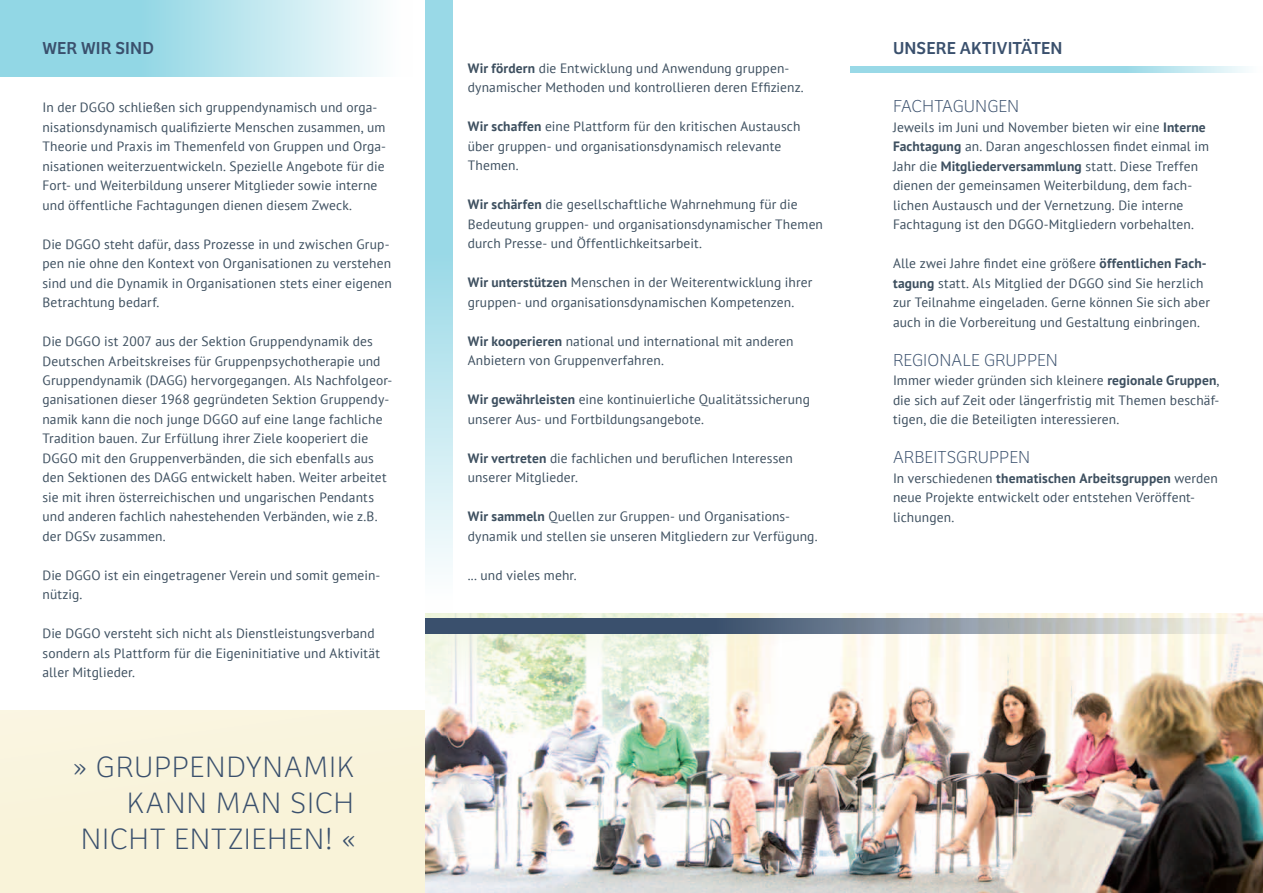
<style>
.page{position:relative;width:1263px;height:893px;background:#fff}
.page>*{position:absolute;margin:0;border:0;box-sizing:border-box;transform-origin:0 0}
.t1{font:100 30.6px/36px "Bree";letter-spacing:.025em;color:#3a506d;text-align:right}
.t2{font:100 18px "Bree";letter-spacing:.005em;color:#3a506d}
.t3{font:18px "Bree";letter-spacing:.005em;color:#3a506d}
.t4{font:13.5px/19.5px "PT Sans";letter-spacing:.01em;color:#3d4f5f}
.s1{font-weight:700}
</style>
<div class="page">
<img style="left:425px;top:613px;width:838px;height:280px">
<div style="left:0;top:710px;width:425px;height:183px;background:#f9f3d9"></div>
<svg style="left:425px;top:0;width:28px;height:614px"></svg>
<svg style="left:850px;top:67px;width:396px;height:6px;fill:#99d9e7"></svg>
<svg style="left:0;top:0;width:379px;height:77px"></svg>
<svg style="left:425px;top:618px;width:838px;height:16px"></svg>
<h2 class="t3" style="left:42px;top:37px;width:111px">WER WIR SIND</h2>
<p class="t4" style="left:42px;top:97px;width:345px">In der DGGO schließen sich gruppendynamisch und orga&shy;nisationsdynamisch qualifizierte Menschen zusammen, um Theorie und Praxis im Themenfeld von Gruppen und Orga&shy;nisationen weiterzuentwickeln. Spezielle Angebote für die Fort- und Weiterbildung unserer Mitglieder sowie interne und öffentliche Fachtagungen dienen diesem Zweck.</p>
<p class="t4" style="left:42px;top:234px;width:351px">Die DGGO steht dafür, dass Prozesse in und zwischen Grup&shy;pen nie ohne den Kontext von Organisationen zu verstehen sind und die Dynamik in Organisationen stets einer eigenen Betrachtung bedarf.</p>
<p class="t4" style="left:42px;top:331px;width:351px">Die DGGO ist 2007 aus der Sektion Gruppendynamik des Deutschen Arbeitskreises für Gruppenpsychotherapie und Gruppendynamik (DAGG) hervorgegangen. Als Nachfolgeor&shy;ganisationen dieser 1968 gegründeten Sektion Gruppendy&shy;namik kann die noch junge DGGO auf eine lange fachliche Tradition bauen. Zur Erfüllung ihrer Ziele kooperiert die DGGO mit den Gruppenverbänden, die sich ebenfalls aus den Sektionen des DAGG entwickelt haben. Weiter arbeitet sie mit ihren österreichischen und ungarischen Pendants und anderen fachlich nahestehenden Verbänden, wie z.B. der DGSv zusammen.</p>
<p class="t4" style="left:42px;top:565px;width:339px">Die DGGO ist ein eingetragener Verein und somit gemein&shy;nützig.</p>
<p class="t4" style="left:42px;top:624px;width:339px">Die DGGO versteht sich nicht als Dienstleistungsverband sondern als Plattform für die Eigeninitiative und Aktivität aller Mitglieder.</p>
<h1 class="t1" style="left:73px;top:749px;width:284px">» GRUPPENDYNAM IK<br>KANN MAN SICH<br>NICHT ENTZIEHEN! «</h1>
<p class="t4" style="left:468px;top:58px;width:338px"><span class="s1">Wir fördern</span> die Entwicklung und Anwendung gruppen&shy;dynamischer Methoden und kontrollieren deren Effizienz.</p>
<p class="t4" style="left:468px;top:117px;width:334px"><span class="s1">Wir schaffen</span> eine Plattform für den kritischen Austausch über gruppen- und organisationsdynamisch relevante<br>Themen.</p>
<p class="t4" style="left:468px;top:195px;width:357px"><span class="s1">Wir schärfen</span> die gesellschaftliche Wahrnehmung für die<br>Bedeutung gruppen- und organisationsdynamischer Themen durch Presse- und Öffentlichkeitsarbeit.</p>
<p class="t4" style="left:468px;top:273px;width:346px"><span class="s1">Wir unterstützen</span> Menschen in der Weiterentwicklung ihrer gruppen- und organisationsdynamischen Kompetenzen.</p>
<p class="t4" style="left:468px;top:331px;width:327px"><span class="s1">Wir kooperieren</span> national und international mit anderen<br>Anbietern von Gruppenverfahren.</p>
<p class="t4" style="left:468px;top:390px;width:344px"><span class="s1">Wir gewährleisten</span> eine kontinuierliche Qualitätssicherung unserer Aus- und Fortbildungsangebote.</p>
<p class="t4" style="left:468px;top:448px;width:327px"><span class="s1">Wir vertreten</span> die fachlichen und beruflichen Interessen unserer Mitglieder.</p>
<p class="t4" style="left:468px;top:507px;width:351px"><span class="s1">Wir sammeln</span> Quellen zur Gruppen- und Organisations&shy;dynamik und stellen sie unseren Mitgliedern zur Verfügung.</p>
<p class="t4" style="left:468px;top:565px;width:110px">... und vieles mehr.</p>
<h2 class="t3" style="left:893px;top:37px;width:171px">UNSERE AKTIVITÄTEN</h2>
<h2 class="t2" style="left:893px;top:96px;width:128px">FACHTAGUNGEN</h2>
<p class="t4" style="left:893px;top:117px;width:318px">Jeweils im Juni und November bieten wir eine <span class="s1">Interne Fachtagung</span> an. Daran angeschlossen findet einmal im Jahr die <span class="s1">Mitgliederversammlung</span> statt. Diese Treffen dienen der gemeinsamen Weiterbildung, dem fach&shy;lichen Austausch und der Vernetzung. Die interne Fachtagung ist den DGGO-Mitgliedern vorbehalten.</p>
<p class="t4" style="left:893px;top:253px;width:318px">Alle zwei Jahre findet eine größere <span class="s1">öffentlichen Fach&shy;tagung</span> statt. Als Mitglied der DGGO sind Sie herzlich zur Teilnahme eingeladen. Gerne können Sie sich aber auch in die Vorbereitung und Gestaltung einbringen.</p>
<h2 class="t2" style="left:893px;top:349px;width:166px">REGIONALE GRUPPEN</h2>
<p class="t4" style="left:893px;top:370px;width:328px;text-align:justify">Immer wieder gründen sich kleinere <span class="s1">regionale Gruppen</span>, die sich auf Zeit oder längerfristig mit Themen beschäf&shy;tigen, die die Beteiligten interessieren.</p>
<h2 class="t2" style="left:893px;top:447px;width:139px">ARBEITSGRUPPEN</h2>
<p class="t4" style="left:893px;top:468px;width:326px">In verschiedenen <span class="s1">thematischen Arbeitsgruppen</span> werden neue Projekte entwickelt oder entstehen Veröffent&shy;lichungen.</p>
</div>
